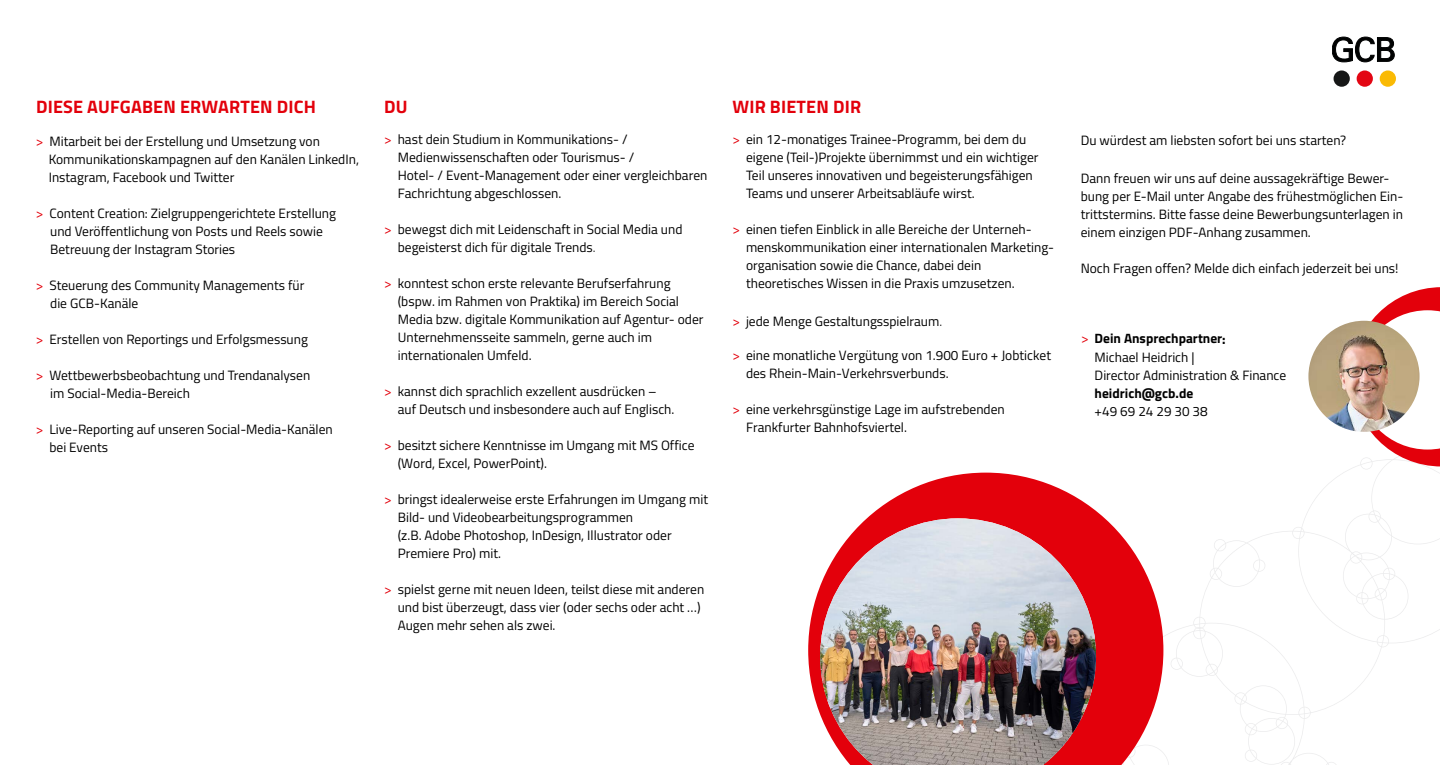
<style>
.page{position:relative;width:1440px;height:765px;background:#fff}
.page>*{position:absolute;margin:0;border:0;box-sizing:border-box;transform-origin:0 0}
.t1{font:700 18px "Titillium Web";letter-spacing:.01em;color:#e3000b}
.t2{font:13.5px/18px "Titillium Web";color:#000}
.t3{font:700 13.5px/19.5px "Titillium Web";color:#000}
.s1{color:#e3000b}
.s2{font-weight:300}
.s3{font-weight:400;color:#e3000b}
.s4{font-weight:400}
</style>
<div class="page">
<svg style="left:1163px;top:486px;width:193px;height:279px"></svg>
<div style="left:1357px;top:70px;width:16px;height:17px;background:#e30613;border-radius:50%"></div>
<div style="left:1334px;top:70px;width:16px;height:17px;background:#161717;border-radius:50%"></div>
<div style="left:1380px;top:70px;width:16px;height:17px;background:#faba04;border-radius:50%"></div>
<svg style="left:1332px;top:37px;width:62px;height:25px"></svg>
<svg style="left:808px;top:473px;width:355px;height:292px;fill:#e3000b"></svg>
<img style="left:820px;top:518px;width:276px;height:247px">
<svg style="left:1352px;top:287px;width:88px;height:402px"></svg>
<img style="left:1308px;top:321px;width:112px;height:111px;border-radius:56px">
<h1 class="t1" style="left:36px;top:93px;width:281px">DIESE AUFGABEN ERWARTEN DICH</h1>
<p class="t2" style="left:49px;top:131px;width:312px;text-indent:-13px"><span class="s1">&gt;</span> Mitarbeit bei der Erstellung und Umsetzung von<br>Kommunikationskampagnen auf den Kanälen LinkedIn,<br>Instagram, Facebook und Twitter</p>
<p class="t2" style="left:50px;top:203px;width:287px;text-indent:-14px"><span class="s1">&gt;</span> Content Creation: Zielgruppengerichtete Erstellung und Veröffentlichung von Posts und Reels sowie<br>Betreuung der Instagram Stories</p>
<p class="t2" style="left:50px;top:275px;width:256px;text-indent:-14px"><span class="s1">&gt;</span> Steuerung des Community Managements für die GCB-Kanäle</p>
<p class="t2" style="left:36px;top:329px;width:274px"><span class="s1">&gt;</span> Erstellen von Reportings und Erfolgsmessung</p>
<p class="t2" style="left:50px;top:365px;width:262px;text-indent:-14px"><span class="s1">&gt;</span> Wettbewerbsbeobachtung und Trendanalysen im Social-Media-Bereich</p>
<p class="t2" style="left:49px;top:419px;width:285px;text-indent:-14px"><span class="s1">&gt;</span> Live-Reporting auf unseren Social-Media-Kanälen bei Events</p>
<h1 class="t1" style="left:384px;top:93px;width:25px">DU</h1>
<p class="t2" style="left:398px;top:130px;width:311px;text-indent:-14px"><span class="s1">&gt;</span> hast dein Studium in Kommunikations- / Medienwissenschaften oder Tourismus- /<br>Hotel- / Event-Management oder einer vergleichbaren Fachrichtung abgeschlossen.</p>
<p class="t2" style="left:398px;top:220px;width:286px;text-indent:-14px"><span class="s1">&gt;</span> bewegst dich mit Leidenschaft in Social Media und begeisterst dich für digitale Trends<span class="s2">.</span></p>
<p class="t2" style="left:398px;top:274px;width:307px;text-indent:-14px"><span class="s1">&gt;</span> konntest schon erste relevante Berufserfahrung (bspw. im Rahmen von Praktika) im Bereich Social Media bzw. digitale Kommunikation auf Agentur- oder Unternehmensseite sammeln, gerne auch im internationalen Umfeld.</p>
<p class="t2" style="left:398px;top:382px;width:278px;text-indent:-14px"><span class="s1">&gt;</span> kannst dich sprachlich exzellent ausdrücken – auf Deutsch und insbesondere auch auf Englisch.</p>
<p class="t2" style="left:398px;top:435px;width:298px;text-indent:-14px"><span class="s1">&gt;</span> besitzt sichere Kenntnisse im Umgang mit MS Office (Word, Excel, PowerPoint).</p>
<p class="t2" style="left:398px;top:489px;width:312px;text-indent:-14px"><span class="s1">&gt;</span> bringst idealerweise erste Erfahrungen im Umgang mit Bild- und Videobearbeitungsprogrammen<br>(z.B. Adobe Photoshop, InDesign, Illustrator oder Premiere Pro) mit.</p>
<p class="t2" style="left:398px;top:579px;width:308px;text-indent:-14px"><span class="s1">&gt;</span> spielst gerne mit neuen Ideen, teilst diese mit anderen und bist überzeugt, dass vier (oder sechs oder acht …)<br>Augen mehr sehen als zwei.</p>
<h1 class="t1" style="left:733px;top:93px;width:130px">WIR BIETEN DIR</h1>
<p class="t2" style="left:746px;top:130px;width:294px;text-indent:-14px"><span class="s1">&gt;</span> ein 12-monatiges Trainee-Programm, bei dem du eigene (Teil-)Projekte übernimmst und ein wichtiger Teil unseres innovativen und begeisterungsfähigen Teams und unserer Arbeitsabläufe wirst.</p>
<p class="t2" style="left:746px;top:220px;width:310px;text-indent:-14px"><span class="s1">&gt;</span> einen tiefen Einblick in alle Bereiche der Unterneh&shy;menskommunikation einer internationalen Marketing&shy;organisation sowie die Chance, dabei dein theoretisches Wissen in die Praxis umzusetzen.</p>
<p class="t2" style="left:733px;top:311px;width:211px"><span class="s1">&gt;</span> jede Menge Gestaltungsspielraum<span class="s2">.</span></p>
<p class="t2" style="left:746px;top:346px;width:307px;text-indent:-14px"><span class="s1">&gt;</span> eine monatliche Vergütung von 1.900 Euro + Jobticket des Rhein-Main-Verkehrsverbunds.</p>
<p class="t2" style="left:746px;top:400px;width:260px;text-indent:-14px"><span class="s1">&gt;</span> eine verkehrsgünstige Lage im aufstrebenden<br>Frankfurter Bahnhofsviertel.</p>
<p class="t2" style="left:1081px;top:131px;width:267px">Du würdest am liebsten sofort bei uns starten?</p>
<p class="t2" style="left:1081px;top:169px;width:324px">Dann freuen wir uns auf deine aussagekräftige Bewer&shy;bung per E-Mail unter Angabe des frühestmöglichen Ein&shy;trittstermins. Bitte fasse deine Bewerbungsunterlagen in einem einzigen PDF-Anhang zusammen.</p>
<p class="t2" style="left:1081px;top:259px;width:319px">Noch Fragen offen? Melde dich einfach jederzeit bei uns!</p>
<p class="t3" style="left:1095px;top:327px;width:133px;text-indent:-14px"><span class="s3">&gt;</span> Dein Ansprechpartner:<br><span class="s4">Michael Heidrich |</span></p>
<p class="t2" style="left:1095px;top:366px;width:193px">Director Administration &amp; Finance</p>
<p class="t3" style="left:1095px;top:383px;width:100px">heidrich@gcb.de</p>
<p class="t2" style="left:1095px;top:402px;width:115px">+49 69 24 29 30 38</p>
</div>
